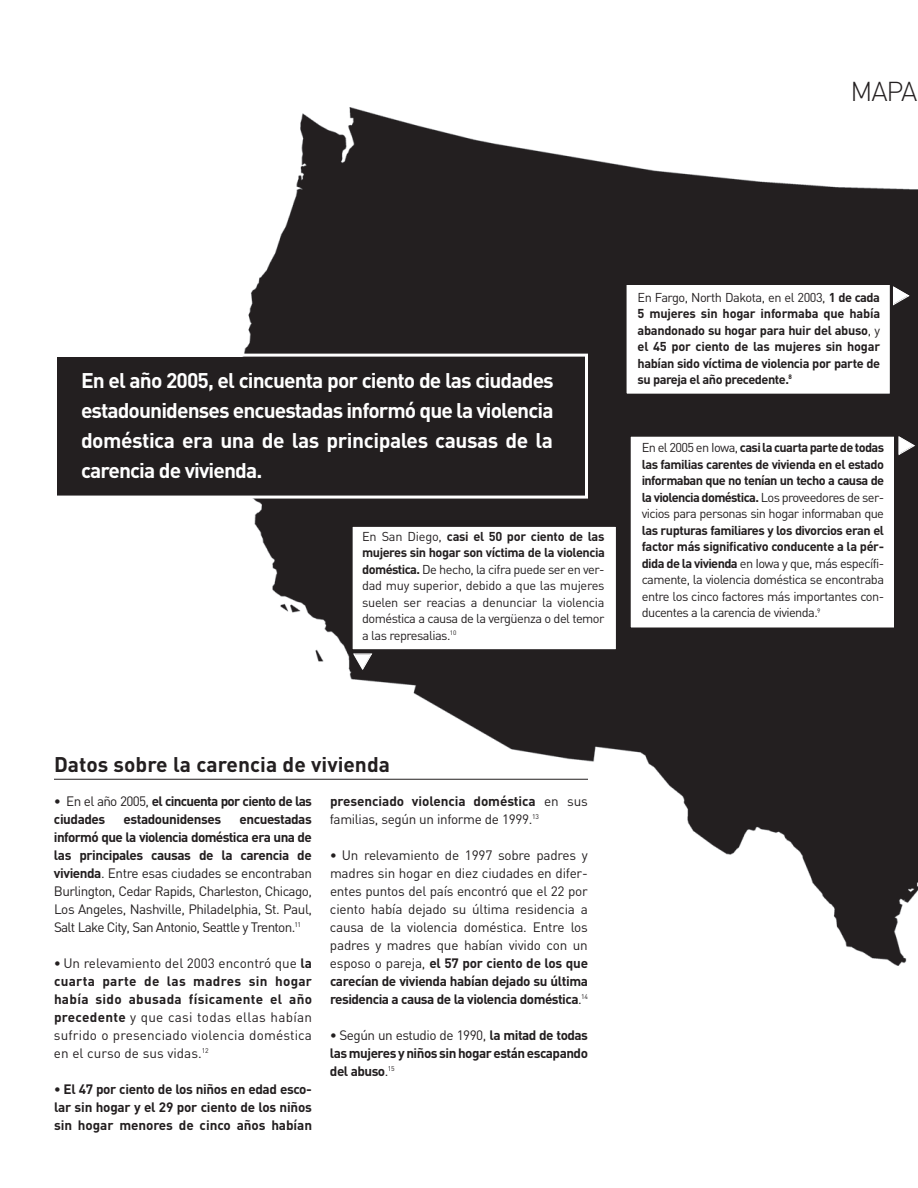
<style>
.page{position:relative;width:918px;height:1188px;background:#fff}
.page>*{position:absolute;margin:0;border:0;box-sizing:border-box;transform-origin:0 0}
.t1{font:300 27px "DIN";color:#231f20}
.t2{font:700 21px/30px "DIN";letter-spacing:-.02em;color:#fff;text-align:justify}
.t3{font:700 21px "DIN";color:#231f20}
.t4{font:13.5px/18px "DIN";letter-spacing:-.015em;color:#231f20;text-align:justify}
.t5{font:700 13.5px/18px "DIN";letter-spacing:-.035em;color:#231f20;text-align:justify}
.t6{font:700 13.5px/18px "DIN";letter-spacing:-.055em;color:#231f20}
.t7{font:12.75px/16.5px "DIN";letter-spacing:-.04em;color:#231f20;text-align:justify}
.t8{font:700 12.75px/16.5px "DIN";letter-spacing:-.05em;color:#231f20;text-align:justify}
.s1{font-weight:700}
.s2{font-weight:400}
</style>
<div class="page">
<img style="left:232px;top:108px;width:686px;height:858px">
<div style="left:630px;top:436px;width:265px;height:192px;background:#fff"></div>
<div style="left:629px;top:435px;width:267px;height:194px;border:2px solid #231f20"></div>
<div style="left:626px;top:284px;width:265px;height:110px;background:#fff"></div>
<div style="left:625px;top:284px;width:266px;height:111px;border:2px solid #231f20"></div>
<div style="left:352px;top:526px;width:265px;height:124px;background:#fff"></div>
<div style="left:351px;top:525px;width:266px;height:126px;border:2px solid #231f20"></div>
<hr style="left:54px;top:779px;width:534px;height:1px;background:#231f20">
<div style="left:57px;top:357px;width:528px;height:139px;background:#231f20"></div>
<div style="left:54px;top:354px;width:534px;height:145px;border:3px solid #fff"></div>
<svg style="left:893px;top:287px;width:16px;height:18px"></svg>
<svg style="left:354px;top:654px;width:17px;height:15px"></svg>
<svg style="left:899px;top:437px;width:15px;height:17px"></svg>
<h1 class="t1" style="left:850px;top:76px;width:68px">MAPA</h1>
<h2 class="t2" style="left:81px;top:365px;width:474px">En el año 2005, el cincuenta por ciento de las ciudades estadounidenses encuestadas informó que la violencia doméstica era una de las principales causas de la carencia de vivienda.</h2>
<p class="t7" style="left:362px;top:528px;width:244px">En San Diego, <span class="s1">casi el 50 por ciento de las mujeres sin hogar son víctima de la violencia doméstica.</span> De hecho, la cifra puede ser en ver&shy;dad muy superior, debido a que las mujeres suelen ser reacias a denunciar la violencia doméstica a causa de la vergüenza o del temor a las represalias.<sup>10</sup></p>
<p class="t8" style="left:638px;top:289px;width:244px"><span class="s2">En Fargo, North Dakota, en el 2003,</span> 1 de cada 5 mujeres sin hogar informaba que había abandonado su hogar para huir del abuso<span class="s2">, y </span>el 45 por ciento de las mujeres sin hogar habían sido víctima de violencia por parte de su pareja el año precedente.<sup>8</sup></p>
<p class="t8" style="left:642px;top:439px;width:244px"><span class="s2">En el 2005 en Iowa,</span> casi la cuarta parte de todas las familias carentes de vivienda en el estado informaban que no tenían un techo a causa de la violencia doméstica. <span class="s2">Los proveedores de ser&shy;vicios para personas sin hogar informaban que</span></p>
<p class="t7" style="left:642px;top:522px;width:244px"><span class="s1">las rupturas familiares y los divorcios eran el factor más significativo conducente a la pér&shy;dida de la vivienda</span> en Iowa y que, más específi&shy;camente, la violencia doméstica se encontraba entre los cinco factores más importantes con&shy;ducentes a la carencia de vivienda.<sup>9</sup></p>
<h2 class="t3" style="left:54px;top:752px;width:338px">Datos sobre la carencia de vivienda</h2>
<p class="t6" style="left:54px;top:792px;width:260px">• <span class="s2">En el año 2005,</span> el cincuenta por ciento de las ciudades</p>
<p class="t5" style="left:124px;top:810px;width:99px">estadounidenses</p>
<p class="t4" style="left:54px;top:810px;width:260px;text-indent:185px"><span class="s1">encuestadas informó que la violencia doméstica era una de las principales causas de la carencia de vivienda</span>. Entre esas ciudades se encontraban Burlington, Cedar Rapids, Charleston, Chicago, Los Angeles, Nashville, Philadelphia, St. Paul, Salt Lake City, San Antonio, Seattle y Trenton.<sup>11</sup></p>
<p class="t4" style="left:54px;top:954px;width:260px"><span class="s1">•</span> Un relevamiento del 2003 encontró que <span class="s1">la cuarta parte de las madres sin hogar había sido abusada físicamente el año precedente</span> y que casi todas ellas habían sufrido o presenciado violencia doméstica en el curso de sus vidas.<sup>12</sup></p>
<p class="t5" style="left:54px;top:1080px;width:260px">• El 47 por ciento de los niños en edad esco&shy;lar sin hogar y el 29 por ciento de los niños sin hogar menores de cinco años habían</p>
<p class="t4" style="left:330px;top:792px;width:260px"><span class="s1">presenciado violencia doméstica</span> en sus familias, según un informe de 1999.<sup>13</sup></p>
<p class="t4" style="left:330px;top:846px;width:260px"><span class="s1">•</span> Un relevamiento de 1997 sobre padres y madres sin hogar en diez ciudades en difer&shy;entes puntos del país encontró que el 22 por ciento había dejado su última residencia a causa de la violencia doméstica. Entre los padres y madres que habían vivido con un esposo o pareja, <span class="s1">el 57 por ciento de los que carecían de vivienda habían dejado su última residencia a causa de la violencia doméstica</span>.<sup>14</sup></p>
<p class="t5" style="left:330px;top:1026px;width:260px">• <span class="s2">Según un estudio de 1990,</span> la mitad de todas las mujeres y niños sin hogar están escapando del abuso<span class="s2">.</span><sup>15</sup></p>
</div>
